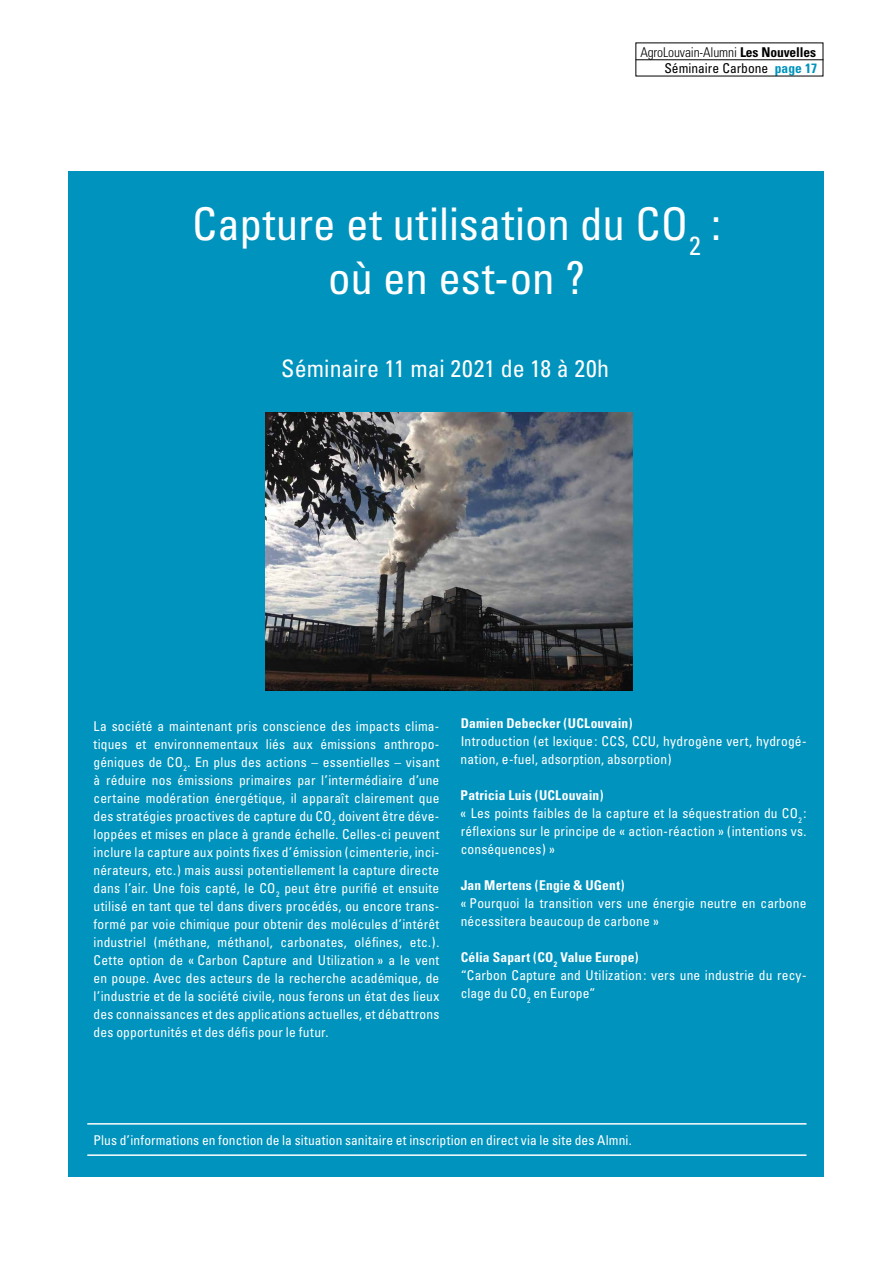
<style>
.page{position:relative;width:893px;height:1263px;background:#fff}
.page>*{position:absolute;margin:0;border:0;box-sizing:border-box;transform-origin:0 0}
.t1{font:condensed 45px/53.6px "Univers";color:#fff;text-align:center}
.t2{font:condensed 24px "Univers";color:#fff}
.t3{font:condensed 13.5px/18px "Univers";letter-spacing:.015em;color:#fff}
.t4{font:300 condensed 13.5px/16.5px "Univers";letter-spacing:-.01em;color:#000;text-align:right}
.t5{font:700 condensed 13.5px "Univers";letter-spacing:.015em;color:#fff}
.s1{font-weight:700}
.s2{font-weight:400}
.s3{font-weight:700;color:#0093bd}
</style>
<div class="page">
<div style="left:68px;top:171px;width:755px;height:1005px;background:#0093bd"></div>
<hr style="left:87px;top:1154px;width:719px;height:2px;background:#fff">
<hr style="left:87px;top:1123px;width:719px;height:1px;background:#fff">
<hr style="left:636px;top:59px;width:187px;height:1px;background:#000">
<img style="left:266px;top:412px;width:367px;height:278px">
<p class="t4" style="left:640px;top:44px;width:178px">AgroLouvain-Alumni <span class="s1">Les Nouvelles<br></span><span class="s2">Séminaire Carbone</span> <span class="s3">page 17</span></p>
<h1 class="t1" style="left:192px;top:197px;width:530px">Capture et utilisation du CO<sub>2</sub> : où en est-on ?</h1>
<h2 class="t2" style="left:281px;top:354px;width:329px">Séminaire 11 mai 2021 de 18 à 20h</h2>
<p class="t3" style="left:94px;top:717px;width:347px;text-align:justify">La société a maintenant pris conscience des impacts clima&shy;tiques et environnementaux liés aux émissions anthropo&shy;géniques de CO<sub>2</sub>. En plus des actions – essentielles – visant à réduire nos émissions primaires par l’intermédiaire d’une certaine modération énergétique, il apparaît clairement que des stratégies proactives de capture du CO<sub>2</sub> doivent être déve&shy;loppées et mises en place à grande échelle. Celles-ci peuvent inclure la capture aux points fixes d’émission (cimenterie, inci&shy;nérateurs, etc.) mais aussi potentiellement la capture directe dans l’air. Une fois capté, le CO<sub>2</sub> peut être purifié et ensuite utilisé en tant que tel dans divers procédés, ou encore trans&shy;formé par voie chimique pour obtenir des molécules d’intérêt industriel (méthane, méthanol, carbonates, oléfines, etc.).<br>Cette option de « Carbon Capture and Utilization » a le vent en poupe. Avec des acteurs de la recherche académique, de l’industrie et de la société civile, nous ferons un état des lieux des connaissances et des applications actuelles, et débattrons des opportunités et des défis pour le futur.</p>
<p class="t5" style="left:461px;top:715px;width:173px">Damien Debecker (UCLouvain)</p>
<p class="t3" style="left:461px;top:732px;width:347px">Introduction (et lexique: CCS, CCU, hydrogène vert, hydrogé&shy;nation, e-fuel, adsorption, absorption)</p>
<p class="t3" style="left:461px;top:786px;width:347px"><span class="s1">Patricia Luis (UCLouvain)<br></span>« Les points faibles de la capture et la séquestration du CO<sub>2</sub> : réflexions sur le principe de « action-réaction » (intentions vs. conséquences) »</p>
<p class="t5" style="left:461px;top:877px;width:165px">Jan Mertens (Engie &amp; UGent)</p>
<p class="t3" style="left:461px;top:894px;width:347px">« Pourquoi la transition vers une énergie neutre en carbone nécessitera beaucoup de carbone »</p>
<p class="t3" style="left:461px;top:948px;width:347px"><span class="s1">Célia Sapart (CO</span><sub>2</sub> <span class="s1">Value Europe)<br></span>“Carbon Capture and Utilization : vers une industrie du recy&shy;clage du CO<sub>2</sub> en Europe”</p>
<p class="t3" style="left:94px;top:1131px;width:540px">Plus d’informations en fonction de la situation sanitaire et inscription en direct via le site des Almni.</p>
</div>
